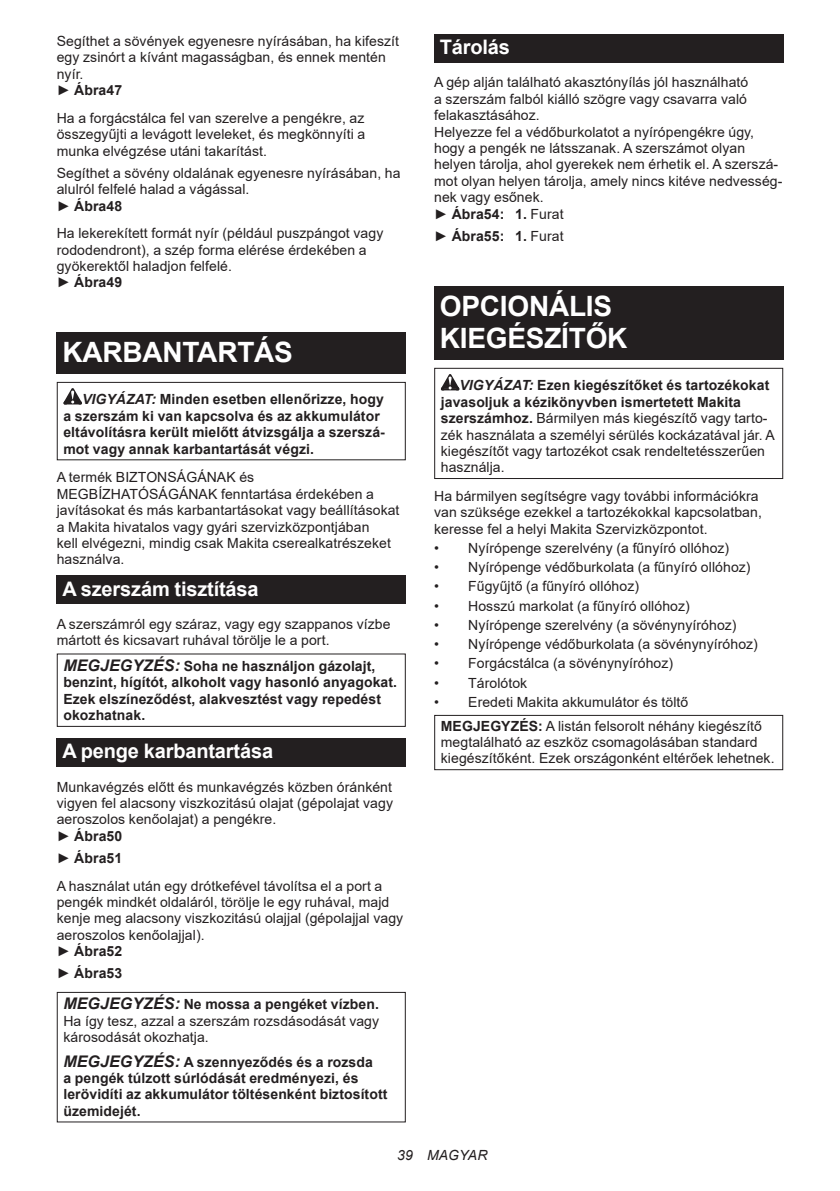
<style>
.page{position:relative;width:840px;height:1191px;background:#fff}
.page>*{position:absolute;margin:0;border:0;box-sizing:border-box;transform-origin:0 0}
.t1{font:700 28px/32.8px "Arial";letter-spacing:-.01em;color:#fff}
.t2{font:700 20px "Arial";letter-spacing:-.01em;color:#fff}
.t3{font:14px/16.4px "Arial";letter-spacing:.005em;color:#231f20}
.t4{font:700 14px/16.4px "Arial";letter-spacing:.005em;color:#231f20}
.t5{font:italic 14px "Arial";letter-spacing:.005em;color:#231f20}
.s1{font-weight:700}
.s2{font-style:italic}
.s3{font-style:italic;font-size:16px}
.s4{font-weight:400}
.s5{font-weight:700;font-style:italic;font-size:16px}
.s6{font-weight:700;font-style:italic}
</style>
<div class="page">
<div style="left:57px;top:333px;width:348px;height:41px;background:#231f20"></div>
<svg style="left:63px;top:388px;width:19px;height:16px"></svg>
<div style="left:57px;top:382px;width:348px;height:78px;border:1px solid #231f20"></div>
<div style="left:57px;top:575px;width:348px;height:29px;background:#231f20"></div>
<div style="left:57px;top:653px;width:348px;height:74px;border:1px solid #231f20"></div>
<div style="left:57px;top:738px;width:348px;height:28px;background:#231f20"></div>
<div style="left:57px;top:992px;width:348px;height:130px;border:1px solid #231f20"></div>
<div style="left:434px;top:34px;width:348px;height:29px;background:#231f20"></div>
<div style="left:434px;top:286px;width:348px;height:74px;background:#231f20"></div>
<svg style="left:440px;top:374px;width:19px;height:16px"></svg>
<div style="left:434px;top:368px;width:348px;height:111px;border:1px solid #231f20"></div>
<div style="left:434px;top:715px;width:348px;height:55px;border:1px solid #231f20"></div>
<p class="t3" style="left:57px;top:33px;width:343px">Segíthet a sövények egyenesre nyírásában, ha kifeszít egy zsinórt a kívánt magasságban, és ennek mentén nyír.<br>► <span class="s1">Ábra47</span></p>
<p class="t3" style="left:57px;top:110px;width:310px;text-align:justify">Ha a forgácstálca fel van szerelve a pengékre, az összegyűjti a levágott leveleket, és megkönnyíti a munka elvégzése utáni takarítást.</p>
<p class="t3" style="left:57px;top:164px;width:345px">Segíthet a sövény oldalának egyenesre nyírásában, ha alulról felfelé halad a vágással.<br>► <span class="s1">Ábra48</span></p>
<p class="t3" style="left:57px;top:225px;width:328px">Ha lekerekített formát nyír (például puszpángot vagy rododendront), a szép forma elérése érdekében a gyökerektől haladjon felfelé.<br>► <span class="s1">Ábra49</span></p>
<h1 class="t1" style="left:62px;top:336px;width:232px">KARBANTARTÁS</h1>
<p class="t4" style="left:63px;top:391px;width:323px;text-indent:19px"><span class="s2">VIGYÁZAT:</span> Minden esetben ellenőrizze, hogy a szerszám ki van kapcsolva és az akkumulátor eltávolításra került mielőtt átvizsgálja a szerszá&shy;mot vagy annak karbantartását végzi.</p>
<p class="t3" style="left:57px;top:469px;width:344px">A termék BIZTONSÁGÁNAK és MEGBÍZHATÓSÁGÁNAK fenntartása érdekében a javításokat és más karbantartásokat vagy beállításokat a Makita hivatalos vagy gyári szervizközpontjában<br>kell elvégezni, mindig csak Makita cserealkatrészeket használva.</p>
<h2 class="t2" style="left:62px;top:574px;width:198px">A szerszám tisztítása</h2>
<p class="t3" style="left:57px;top:616px;width:335px">A szerszámról egy száraz, vagy egy szappanos vízbe mártott és kicsavart ruhával törölje le a port.</p>
<p class="t4" style="left:63px;top:658px;width:335px"><span class="s3">MEGJEGYZÉS:</span> Soha ne használjon gázolajt, benzint, hígítót, alkoholt vagy hasonló anyagokat.<br>Ezek elszíneződést, alakvesztést vagy repedést okozhatnak.</p>
<h2 class="t2" style="left:62px;top:737px;width:212px">A penge karbantartása</h2>
<p class="t3" style="left:57px;top:778px;width:337px">Munkavégzés előtt és munkavégzés közben óránként vigyen fel alacsony viszkozitású olajat (gépolajat vagy aeroszolos kenőolajat) a pengékre.<br>► <span class="s1">Ábra50</span></p>
<p class="t3" style="left:57px;top:844px;width:327px;line-height:27.8px">► <span class="s1">Ábra51<br></span>A használat után egy drótkefével távolítsa el a port a</p>
<p class="t3" style="left:57px;top:893px;width:348px">pengék mindkét oldaláról, törölje le egy ruhával, majd kenje meg alacsony viszkozitású olajjal (gépolajjal vagy aeroszolos kenőolajjal).<br>► <span class="s1">Ábra52</span></p>
<p class="t4" style="left:57px;top:965px;width:67px"><span class="s4">►</span> Ábra53</p>
<p class="t3" style="left:63px;top:996px;width:317px;text-align:justify"><span class="s5">MEGJEGYZÉS:</span> <span class="s1">Ne mossa a pengéket vízben.<br></span>Ha így tesz, azzal a szerszám rozsdásodását vagy károsodását okozhatja.</p>
<p class="t4" style="left:63px;top:1053px;width:325px"><span class="s3">MEGJEGYZÉS:</span> A szennyeződés és a rozsda<br>a pengék túlzott súrlódását eredményezi, és lerövidíti az akkumulátor töltésenként biztosított üzemidejét.</p>
<h2 class="t2" style="left:439px;top:33px;width:72px">Tárolás</h2>
<p class="t3" style="left:434px;top:74px;width:349px">A gép alján található akasztónyílás jól használható<br>a szerszám falból kiálló szögre vagy csavarra való felakasztásához.<br>Helyezze fel a védőburkolatot a nyírópengékre úgy, hogy a pengék ne látsszanak. A szerszámot olyan helyen tárolja, ahol gyerekek nem érhetik el. A szerszá&shy;mot olyan helyen tárolja, amely nincs kitéve nedvesség&shy;nek vagy esőnek.<br>► <span class="s1">Ábra54: 1.</span> Furat</p>
<p class="t4" style="left:434px;top:228px;width:131px"><span class="s4">►</span> Ábra55: 1. <span class="s4">Furat</span></p>
<h1 class="t1" style="left:439px;top:290px;width:189px">OPCIONÁLIS<br>KIEGÉSZÍTŐK</h1>
<p class="t3" style="left:440px;top:377px;width:335px;text-indent:19px"><span class="s6">VIGYÁZAT:</span> <span class="s1">Ezen kiegészítőket és tartozékokat javasoljuk a kézikönyvben ismertetett Makita szerszámhoz.</span> Bármilyen más kiegészítő vagy tarto&shy;zék használata a személyi sérülés kockázatával jár. A kiegészítőt vagy tartozékot csak rendeltetésszerűen használja.</p>
<p class="t3" style="left:434px;top:488px;width:329px">Ha bármilyen segítségre vagy további információkra van szüksége ezekkel a tartozékokkal kapcsolatban, keresse fel a helyi Makita Szervizközpontot.</p>
<p class="t3" style="left:434px;top:540px;width:296px">• Nyírópenge szerelvény (a fűnyíró ollóhoz)</p>
<p class="t3" style="left:434px;top:559px;width:318px">• Nyírópenge védőburkolata (a fűnyíró ollóhoz)</p>
<p class="t3" style="left:434px;top:578px;width:206px">• Fűgyűjtő (a fűnyíró ollóhoz)</p>
<p class="t3" style="left:434px;top:597px;width:257px">• Hosszú markolat (a fűnyíró ollóhoz)</p>
<p class="t3" style="left:434px;top:616px;width:304px">• Nyírópenge szerelvény (a sövénynyíróhoz)</p>
<p class="t3" style="left:434px;top:636px;width:325px">• Nyírópenge védőburkolata (a sövénynyíróhoz)</p>
<p class="t3" style="left:434px;top:655px;width:240px">• Forgácstálca (a sövénynyíróhoz)</p>
<p class="t3" style="left:434px;top:674px;width:95px">• Tárolótok</p>
<p class="t3" style="left:440px;top:690px;width:322px;line-height:23.8px;text-indent:-7px">• Eredeti Makita akkumulátor és töltő<br><span class="s1">MEGJEGYZÉS:</span> A listán felsorolt néhány kiegészítő</p>
<p class="t3" style="left:440px;top:734px;width:335px">megtalálható az eszköz csomagolásában standard kiegészítőként. Ezek országonként eltérőek lehetnek.</p>
<p class="t5" style="left:397px;top:1146px;width:92px">39 MAGYAR</p>
</div>
